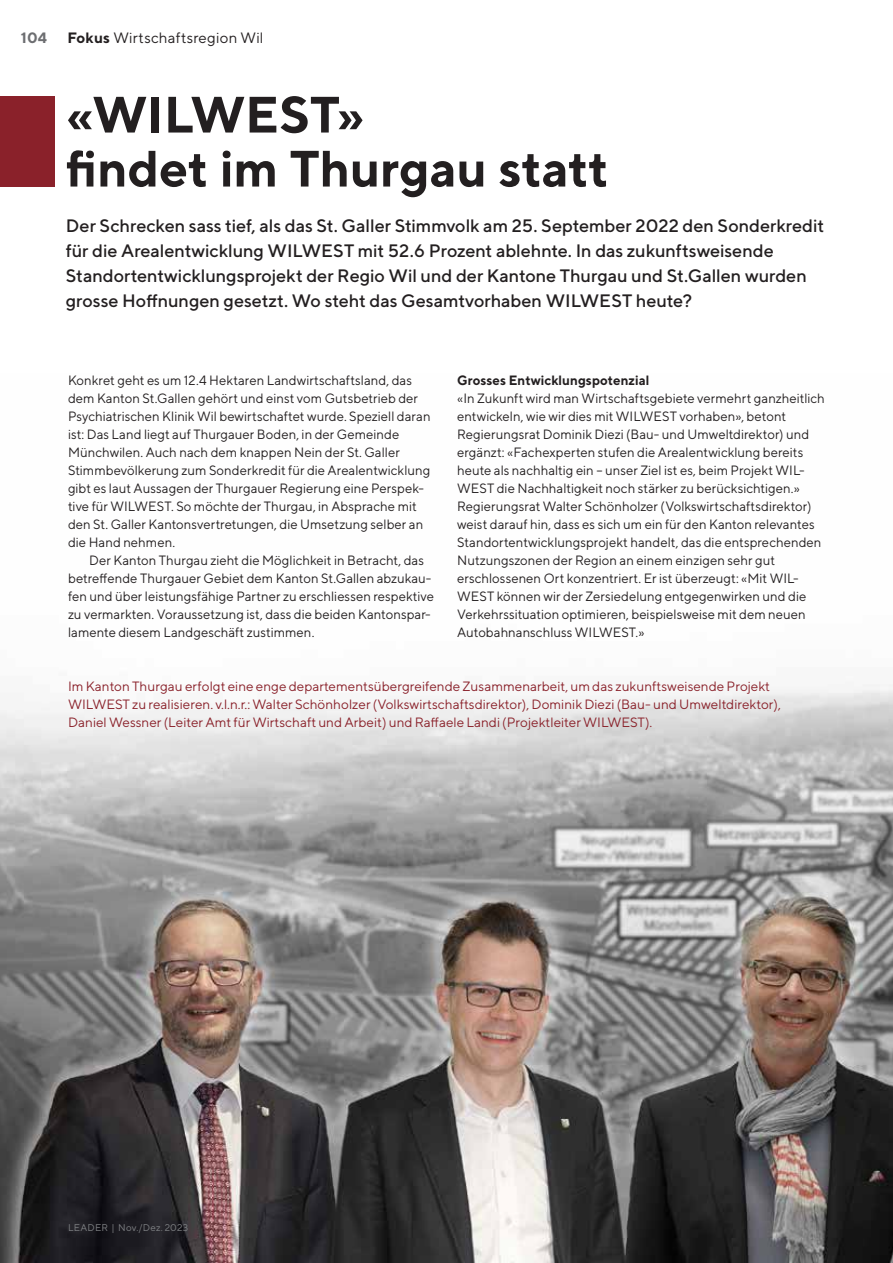
<style>
.page{position:relative;width:893px;height:1263px;background:#fff}
.page>*{position:absolute;margin:0;border:0;box-sizing:border-box;transform-origin:0 0}
.t1{font:700 51px/54px "TT Norms";letter-spacing:-.005em;color:#231f20}
.t2{font:500 18px/24.8px "TT Norms";letter-spacing:-.005em;color:#231f20}
.t3{font:15px "TT Norms";letter-spacing:.015em;color:#231f20}
.t4{font:700 15px "TT Norms";color:#6d6e71}
.t5{font:13.5px/18px "TT Norms";color:#231f20}
.t6{font:13.5px/18px "TT Norms";color:#8a212a}
.t7{font:700 13.5px "TT Norms";letter-spacing:.005em;color:#231f20}
.t8{font:9.75px "TT Norms";letter-spacing:.025em;color:#808285}
.s1{font-weight:700}
</style>
<div class="page">
<img style="left:0;top:684px;width:893px;height:579px">
<div style="left:0;top:96px;width:54px;height:91px;background:#8a212a"></div>
<p class="t4" style="left:21px;top:28px;width:28px">104</p>
<p class="t3" style="left:67px;top:28px;width:198px"><span class="s1">Fokus</span> Wirtschaftsregion Wil</p>
<h1 class="t1" style="left:66px;top:86px;width:544px">«WILWEST»<br>findet im Thurgau statt</h1>
<p class="t2" style="left:66px;top:213px;width:760px">Der Schrecken sass tief, als das St. Galler Stimmvolk am 25. September 2022 den Sonderkredit für die Arealentwicklung WILWEST mit 52.6 Prozent ablehnte. In das zukunftsweisende Standortentwicklungsprojekt der Regio Wil und der Kantone Thurgau und St.Gallen wurden grosse Hoffnungen gesetzt. Wo steht das Gesamtvorhaben WILWEST heute?</p>
<p class="t5" style="left:68px;top:370px;width:364px">Konkret geht es um 12.4 Hektaren Landwirtschaftsland, das dem Kanton St.Gallen gehört und einst vom Gutsbetrieb der Psychiatrischen Klinik Wil bewirtschaftet wurde. Speziell daran ist: Das Land liegt auf Thurgauer Boden, in der Gemeinde Münchwilen. Auch nach dem knappen Nein der St. Galler Stimmbevölkerung zum Sonderkredit für die Arealentwicklung gibt es laut Aussagen der Thurgauer Regierung eine Perspek&shy;tive für WILWEST. So möchte der Thurgau, in Absprache mit den St. Galler Kantonsvertretungen, die Umsetzung selber an die Hand nehmen.</p>
<p class="t5" style="left:68px;top:550px;width:368px;text-indent:21px">Der Kanton Thurgau zieht die Möglichkeit in Betracht, das betreffende Thurgauer Gebiet dem Kanton St.Gallen abzukau&shy;fen und über leistungsfähige Partner zu erschliessen respektive zu vermarkten. Voraussetzung ist, dass die beiden Kantonspar&shy;lamente diesem Landgeschäft zustimmen.</p>
<p class="t7" style="left:457px;top:371px;width:194px">Grosses Entwicklungspotenzial</p>
<p class="t5" style="left:457px;top:388px;width:369px">«In Zukunft wird man Wirtschaftsgebiete vermehrt ganzheitlich entwickeln, wie wir dies mit WILWEST vorhaben», betont Regierungsrat Dominik Diezi (Bau- und Umweltdirektor) und ergänzt: «Fachexperten stufen die Arealentwicklung bereits heute als nachhaltig ein – unser Ziel ist es, beim Projekt WIL-WEST die Nachhaltigkeit noch stärker zu berücksichtigen.» Regierungsrat Walter Schönholzer (Volkswirtschaftsdirektor) weist darauf hin, dass es sich um ein für den Kanton relevantes Standortentwicklungsprojekt handelt, das die entsprechenden Nutzungszonen der Region an einem einzigen sehr gut erschlossenen Ort konzentriert. Er ist überzeugt: «Mit WIL-WEST können wir der Zersiedelung entgegenwirken und die Verkehrssituation optimieren, beispielsweise mit dem neuen Autobahnanschluss WILWEST.»</p>
<p class="t6" style="left:68px;top:676px;width:714px">Im Kanton Thurgau erfolgt eine enge departementsübergreifende Zusammenarbeit, um das zukunftsweisende Projekt<br>WILWEST zu realisieren. v.l.n.r.: Walter Schönholzer (Volkswirtschaftsdirektor), Dominik Diezi (Bau- und Umweltdirektor),<br>Daniel Wessner (Leiter Amt für Wirtschaft und Arbeit) und Raffaele Landi (Projektleiter WILWEST).</p>
<p class="t8" style="left:68px;top:1221px;width:122px">LEADER | Nov./Dez. 2023</p>
</div>
